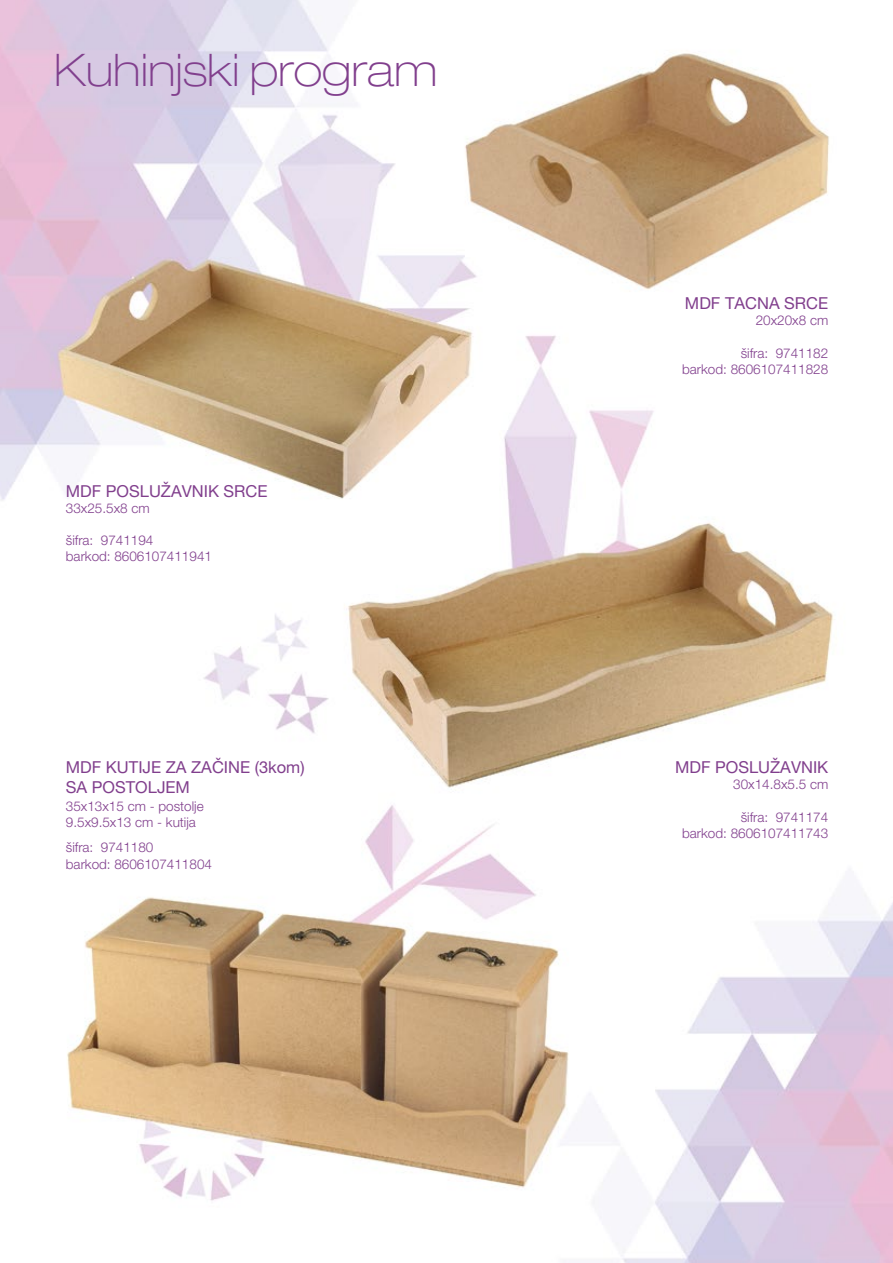
<style>
.page{position:relative;width:893px;height:1263px;background:#fff}
.page>*{position:absolute;margin:0;border:0;box-sizing:border-box;transform-origin:0 0}
.t1{font:100 expanded 45px "Helvetica Neue LT Pro";color:#813f8d}
.t2{font:16.5px/19.8px "Helvetica Neue LT Pro";color:#813f8d}
.t3{font:300 13.5px/16.2px "Helvetica Neue LT Pro";color:#813f8d}
</style>
<div class="page">
<img style="left:0;top:0;width:893px;height:1263px">
<h1 class="t1" style="left:54px;top:43px;width:385px">Kuhinjski program</h1>
<p class="t2" style="left:66px;top:481px;width:203px">MDF POSLUŽAVNIK SRCE</p>
<p class="t3" style="left:66px;top:499px;width:85px">33x25.5x8 cm</p>
<p class="t3" style="left:66px;top:532px;width:148px">šifra: 9741194<br>barkod: 8606107411941</p>
<p class="t2" style="left:66px;top:757px;width:240px">MDF KUTIJE ZA ZAČINE (3kom)<br>SA POSTOLJEM</p>
<p class="t3" style="left:66px;top:798px;width:139px">35x13x15 cm - postolje<br>9.5x9.5x13 cm - kutija</p>
<p class="t3" style="left:66px;top:839px;width:148px">šifra: 9741180<br>barkod: 8606107411804</p>
<p class="t2" style="left:685px;top:293px;width:145px">MDF TACNA SRCE</p>
<p class="t3" style="left:756px;top:312px;width:74px">20x20x8 cm</p>
<p class="t3" style="left:682px;top:345px;width:148px;text-align:right">šifra: 9741182<br>barkod: 8606107411828</p>
<p class="t2" style="left:675px;top:757px;width:155px">MDF POSLUŽAVNIK</p>
<p class="t3" style="left:733px;top:776px;width:97px">30x14.8x5.5 cm</p>
<p class="t3" style="left:682px;top:808px;width:148px;text-align:right">šifra: 9741174<br>barkod: 8606107411743</p>
</div>
